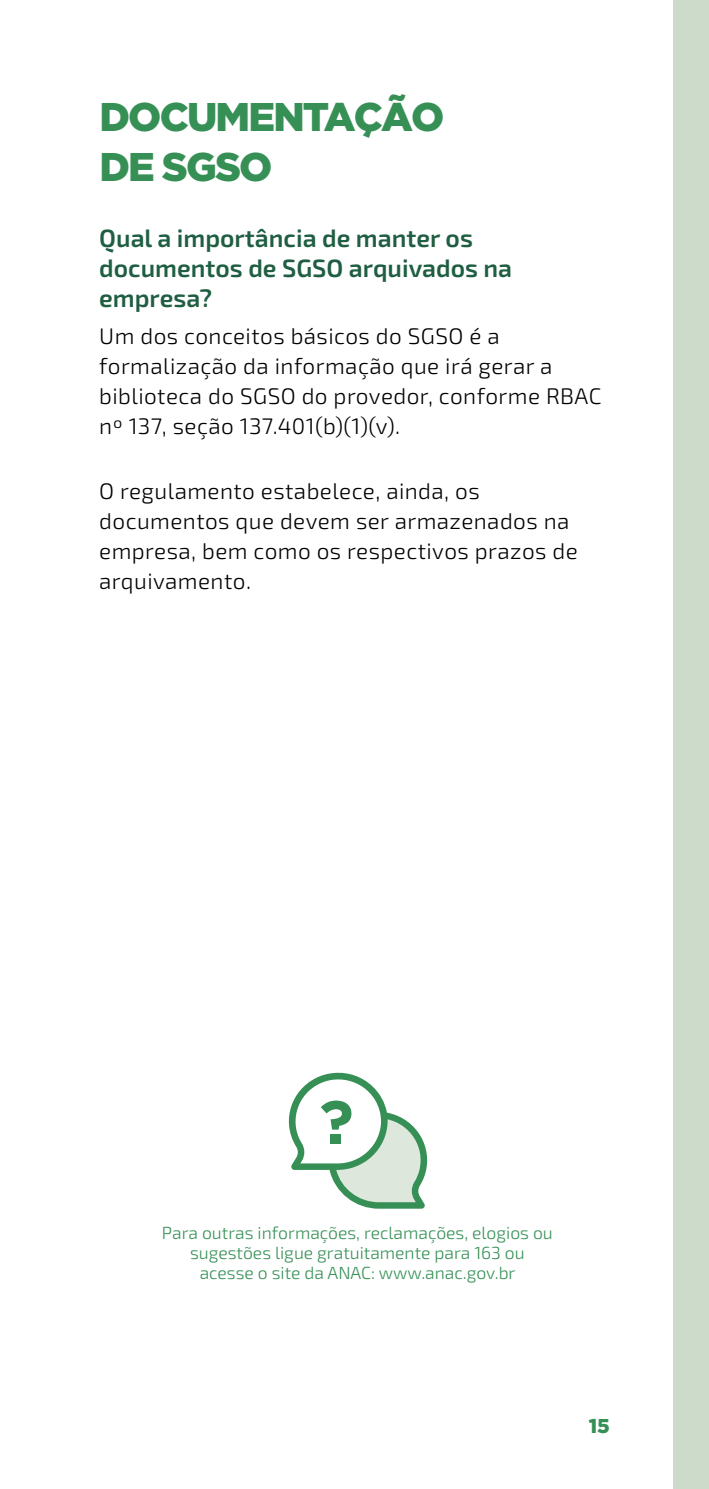
<style>
.page{position:relative;width:709px;height:1489px;background:#fff}
.page>*{position:absolute;margin:0;border:0;box-sizing:border-box;transform-origin:0 0}
.t1{font:900 40px/50px "Gotham HTF";letter-spacing:-.045em;color:#369056}
.t2{font:600 25px/30px "Exo 2";color:#1f5e42}
.t3{font:300 22.5px/30px "Exo 2";letter-spacing:.02em;color:#000}
.t4{font:900 20px "Gotham HTF";color:#369056}
.t5{font:300 17.5px/20px "Exo 2";color:#369056;text-align:center}
</style>
<div class="page">
<div style="left:673px;top:0;width:36px;height:1488px;background:#cddcca"></div>
<svg style="left:288px;top:1072px;width:140px;height:136px"></svg>
<div style="left:330px;top:1134px;width:10px;height:10px;background:#369056"></div>
<h1 class="t1" style="left:99px;top:91px;width:346px">DOCUMENTAÇÃO<br>DE SGSO</h1>
<p class="t2" style="left:99px;top:223px;width:414px">Qual a importância de manter os documentos de SGSO arquivados na empresa?</p>
<p class="t3" style="left:99px;top:321px;width:504px">Um dos conceitos básicos do SGSO é a formalização da informação que irá gerar a biblioteca do SGSO do provedor, conforme RBAC nº 137, seção 137.401(b)(1)(v).</p>
<p class="t3" style="left:99px;top:477px;width:480px">O regulamento estabelece, ainda, os documentos que devem ser armazenados na empresa, bem como os respectivos prazos de arquivamento.</p>
<p class="t5" style="left:162px;top:1222px;width:392px">Para outras informações, reclamações, elogios ou sugestões ligue gratuitamente para 163 ou acesse o site da ANAC: www.anac.gov.br</p>
<p class="t4" style="left:588px;top:1414px;width:23px">15</p>
</div>
